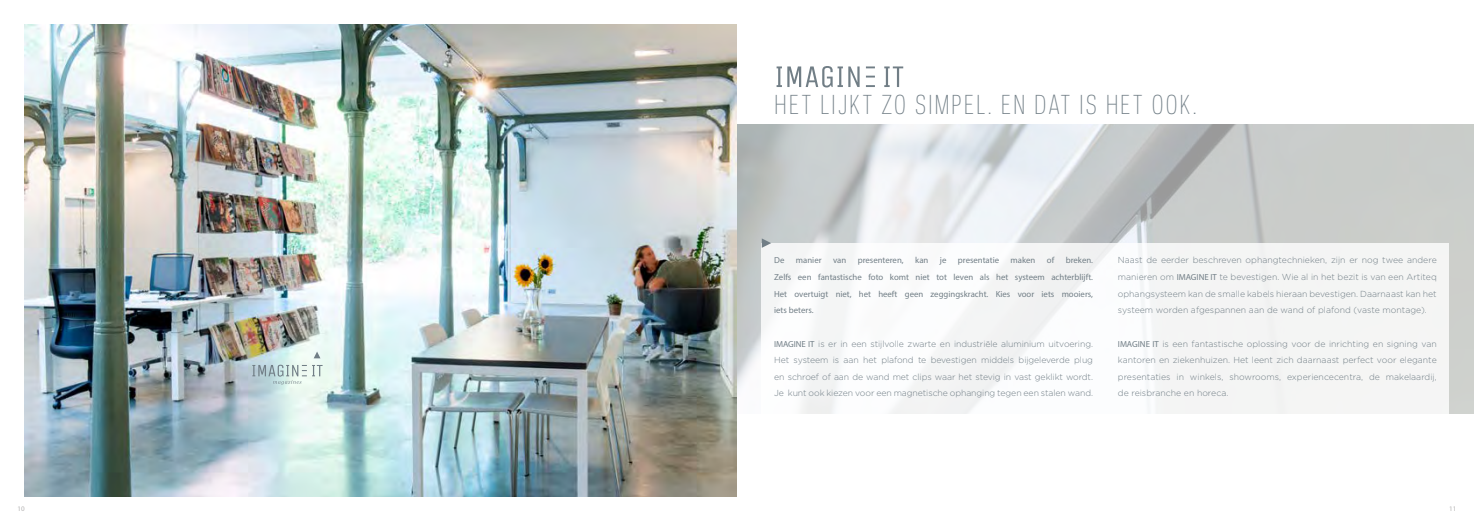
<style>
.page{position:relative;width:1474px;height:521px;background:#fff}
.page>*{position:absolute;margin:0;border:0;box-sizing:border-box;transform-origin:0 0}
.t1{font:300 24.5px "Galaxie Polaris Condensed";letter-spacing:.095em;color:#717e86}
.t2{font:300 8.75px/16.6px "Gotham";color:#717e86;text-align:justify}
.t3{font:8.75px/16.6px "Myriad Pro";color:#717e86;text-align:justify}
.t4{font:7px "Myriad Pro";color:#b3b2b2}
.s1{font-family:"Myriad Pro";font-weight:400}
</style>
<div class="page">
<img style="left:737px;top:125px;width:736px;height:288px">
<img style="left:25px;top:25px;width:712px;height:471px">
<svg style="left:314px;top:351px;width:6px;height:7px"></svg>
<svg style="left:252px;top:365px;width:70px;height:20px"></svg>
<div style="left:761px;top:243px;width:688px;height:202px;background:#f5f5f5"></div>
<svg style="left:761px;top:238px;width:10px;height:10px"></svg>
<svg style="left:776px;top:66px;width:127px;height:21px"></svg>
<h1 class="t1" style="left:774px;top:88px;width:424px">HET LIJKT ZO SIMPEL. EN DAT IS HET OOK.</h1>
<p class="t3" style="left:774px;top:252px;width:12px">De</p>
<p class="t3" style="left:796px;top:252px;width:27px">manier</p>
<p class="t3" style="left:833px;top:252px;width:15px">van</p>
<p class="t3" style="left:857px;top:252px;width:47px">presenteren,</p>
<p class="t3" style="left:915px;top:252px;width:15px">kan</p>
<p class="t3" style="left:940px;top:252px;width:8px">je</p>
<p class="t3" style="left:957px;top:252px;width:43px">presentatie</p>
<p class="t3" style="left:1010px;top:252px;width:26px">maken</p>
<p class="t3" style="left:1046px;top:252px;width:9px">of</p>
<p class="t3" style="left:774px;top:252px;width:320px;text-indent:291px">breken.<br>Zelfs een fantastische foto komt niet tot leven als het systeem achterblijft.<br>Het overtuigt niet, het heeft geen zeggingskracht. Kies voor iets mooiers, iets beters.</p>
<p class="t2" style="left:774px;top:335px;width:320px"><span class="s1">IMAGINE IT</span> is er in een stijlvolle zwarte en industriële aluminium uitvoering.<br>Het systeem is aan het plafond te bevestigen middels bijgeleverde plug en schroef of aan de wand met clips waar het stevig in vast geklikt wordt.<br>Je kunt ook kiezen voor een magnetische ophanging tegen een stalen wand.</p>
<p class="t2" style="left:1117px;top:252px;width:320px">Naast de eerder beschreven ophangtechnieken, zijn er nog twee andere manieren om <span class="s1">IMAGINE IT</span> te bevestigen. Wie al in het bezit is van een Artiteq ophangsysteem kan de smalle kabels hieraan bevestigen. Daarnaast kan het systeem worden afgespannen aan de wand of plafond (vaste montage).</p>
<p class="t2" style="left:1117px;top:335px;width:320px"><span class="s1">IMAGINE IT</span> is een fantastische oplossing voor de inrichting en signing van kantoren en ziekenhuizen. Het leent zich daarnaast perfect voor elegante presentaties in winkels, showrooms, experiencecentra, de makelaardij, de reisbranche en horeca.</p>
<p class="t4" style="left:18px;top:504px;width:9px">10</p>
<p class="t4" style="left:1449px;top:504px;width:9px">11</p>
</div>
